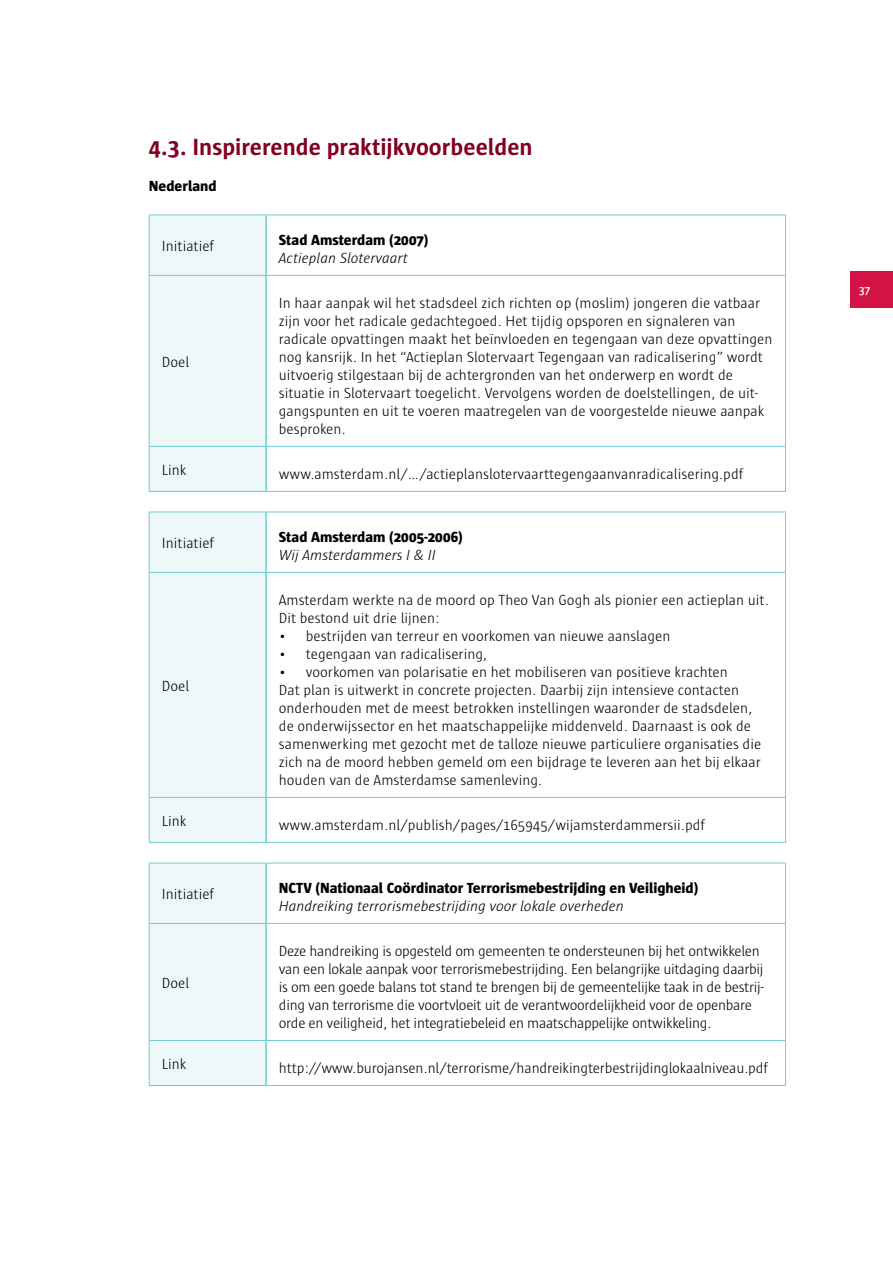
<style>
.page{position:relative;width:893px;height:1263px;background:#fff}
.page>*{position:absolute;margin:0;border:0;box-sizing:border-box;transform-origin:0 0}
.t1{font:700 24px "Sun";color:#820024}
.t2{font:300 15px/18px "Sun";color:#000}
.t3{font:300 15px/18px "Sun";letter-spacing:-.02em;color:#000}
.t4{font:800 15px "Sun";color:#000}
.t5{font:italic 300 15px "Sun";color:#000}
.t6{font:600 12px "Sun";color:#fff}
</style>
<div class="page">
<div style="left:850px;top:272px;width:43px;height:36px;background:#d31245"></div>
<div style="left:150px;top:216px;width:115px;height:275px;background:#eff8f8"></div>
<hr style="left:149px;top:215px;width:117px;height:1px;background:#72cbd2">
<hr style="left:149px;top:215px;width:1px;height:60px;background:#72cbd2">
<hr style="left:266px;top:215px;width:520px;height:1px;background:#72cbd2">
<hr style="left:785px;top:215px;width:1px;height:60px;background:#72cbd2">
<hr style="left:149px;top:275px;width:117px;height:1px;background:#72cbd2">
<hr style="left:149px;top:276px;width:1px;height:170px;background:#72cbd2">
<hr style="left:266px;top:275px;width:520px;height:1px;background:#72cbd2">
<hr style="left:785px;top:276px;width:1px;height:170px;background:#72cbd2">
<hr style="left:149px;top:446px;width:117px;height:1px;background:#72cbd2">
<hr style="left:149px;top:447px;width:1px;height:44px;background:#72cbd2">
<hr style="left:266px;top:446px;width:520px;height:1px;background:#72cbd2">
<hr style="left:785px;top:447px;width:1px;height:44px;background:#72cbd2">
<hr style="left:149px;top:491px;width:117px;height:1px;background:#72cbd2">
<hr style="left:266px;top:491px;width:520px;height:1px;background:#72cbd2">
<hr style="left:265px;top:215px;width:2px;height:60px;background:#72cbd2">
<hr style="left:265px;top:276px;width:2px;height:170px;background:#72cbd2">
<hr style="left:265px;top:447px;width:2px;height:44px;background:#72cbd2">
<div style="left:150px;top:513px;width:115px;height:329px;background:#eff8f8"></div>
<hr style="left:149px;top:512px;width:117px;height:1px;background:#72cbd2">
<hr style="left:149px;top:512px;width:1px;height:60px;background:#72cbd2">
<hr style="left:266px;top:512px;width:520px;height:1px;background:#72cbd2">
<hr style="left:785px;top:512px;width:1px;height:60px;background:#72cbd2">
<hr style="left:149px;top:572px;width:117px;height:1px;background:#72cbd2">
<hr style="left:149px;top:573px;width:1px;height:224px;background:#72cbd2">
<hr style="left:266px;top:572px;width:520px;height:1px;background:#72cbd2">
<hr style="left:785px;top:573px;width:1px;height:224px;background:#72cbd2">
<hr style="left:149px;top:797px;width:117px;height:1px;background:#72cbd2">
<hr style="left:149px;top:798px;width:1px;height:44px;background:#72cbd2">
<hr style="left:266px;top:797px;width:520px;height:1px;background:#72cbd2">
<hr style="left:785px;top:798px;width:1px;height:44px;background:#72cbd2">
<hr style="left:149px;top:842px;width:117px;height:1px;background:#72cbd2">
<hr style="left:266px;top:842px;width:520px;height:1px;background:#72cbd2">
<hr style="left:265px;top:512px;width:2px;height:60px;background:#72cbd2">
<hr style="left:265px;top:573px;width:2px;height:224px;background:#72cbd2">
<hr style="left:265px;top:798px;width:2px;height:44px;background:#72cbd2">
<div style="left:150px;top:864px;width:115px;height:221px;background:#eff8f8"></div>
<hr style="left:149px;top:863px;width:117px;height:1px;background:#72cbd2">
<hr style="left:149px;top:863px;width:1px;height:60px;background:#72cbd2">
<hr style="left:266px;top:863px;width:520px;height:1px;background:#72cbd2">
<hr style="left:785px;top:863px;width:1px;height:60px;background:#72cbd2">
<hr style="left:149px;top:923px;width:117px;height:1px;background:#72cbd2">
<hr style="left:149px;top:924px;width:1px;height:116px;background:#72cbd2">
<hr style="left:266px;top:923px;width:520px;height:1px;background:#72cbd2">
<hr style="left:785px;top:924px;width:1px;height:116px;background:#72cbd2">
<hr style="left:149px;top:1040px;width:117px;height:1px;background:#72cbd2">
<hr style="left:149px;top:1041px;width:1px;height:44px;background:#72cbd2">
<hr style="left:266px;top:1040px;width:520px;height:1px;background:#72cbd2">
<hr style="left:785px;top:1041px;width:1px;height:44px;background:#72cbd2">
<hr style="left:149px;top:1085px;width:117px;height:1px;background:#72cbd2">
<hr style="left:266px;top:1085px;width:520px;height:1px;background:#72cbd2">
<hr style="left:265px;top:863px;width:2px;height:60px;background:#72cbd2">
<hr style="left:265px;top:924px;width:2px;height:116px;background:#72cbd2">
<hr style="left:265px;top:1041px;width:2px;height:44px;background:#72cbd2">
<h1 class="t1" style="left:149px;top:133px;width:385px">4.3. Inspirerende praktijkvoorbeelden</h1>
<p class="t4" style="left:149px;top:177px;width:69px">Nederland</p>
<p class="t2" style="left:162px;top:237px;width:53px">Initiatief</p>
<p class="t4" style="left:279px;top:231px;width:151px">Stad Amsterdam (2007)</p>
<p class="t5" style="left:279px;top:249px;width:131px">Actieplan Slotervaart</p>
<p class="t2" style="left:162px;top:353px;width:29px">Doel</p>
<p class="t2" style="left:279px;top:293px;width:495px">In haar aanpak wil het stadsdeel zich richten op (moslim) jongeren die vatbaar zijn voor het radicale gedachtegoed. Het tijdig opsporen en signaleren van radicale opvattingen maakt het beïnvloeden en tegengaan van deze opvattingen nog kansrijk. In het “Actieplan Slotervaart Tegengaan van radicalisering” wordt uitvoerig stilgestaan bij de achtergronden van het onderwerp en wordt de situatie in Slotervaart toegelicht. Vervolgens worden de doelstellingen, de uit&shy;gangspunten en uit te voeren maatregelen van de voorgestelde nieuwe aanpak besproken.</p>
<p class="t2" style="left:162px;top:461px;width:26px">Link</p>
<p class="t2" style="left:279px;top:464px;width:466px">www.amsterdam.nl/.../actieplanslotervaarttegengaanvanradicalisering.pdf</p>
<p class="t2" style="left:162px;top:534px;width:53px">Initiatief</p>
<p class="t4" style="left:279px;top:528px;width:185px">Stad Amsterdam (2005-2006)</p>
<p class="t5" style="left:279px;top:546px;width:158px">Wij Amsterdammers I &amp; II</p>
<p class="t2" style="left:162px;top:677px;width:29px">Doel</p>
<p class="t2" style="left:279px;top:590px;width:492px">Amsterdam werkte na de moord op Theo Van Gogh als pionier een actieplan uit.<br>Dit bestond uit drie lijnen:</p>
<p class="t2" style="left:279px;top:626px;width:393px">• bestrijden van terreur en voorkomen van nieuwe aanslagen</p>
<p class="t2" style="left:279px;top:644px;width:210px">• tegengaan van radicalisering,</p>
<p class="t2" style="left:279px;top:662px;width:484px">• voorkomen van polarisatie en het mobiliseren van positieve krachten<br>Dat plan is uitwerkt in concrete projecten. Daarbij zijn intensieve contacten onderhouden met de meest betrokken instellingen waaronder de stadsdelen, de onderwijssector en het maatschappelijke middenveld. Daarnaast is ook de samenwerking met gezocht met de talloze nieuwe particuliere organisaties die zich na de moord hebben gemeld om een bijdrage te leveren aan het bij elkaar houden van de Amsterdamse samenleving.</p>
<p class="t2" style="left:162px;top:812px;width:26px">Link</p>
<p class="t2" style="left:279px;top:815px;width:428px">www.amsterdam.nl/publish/pages/165945/wijamsterdammersii.pdf</p>
<p class="t2" style="left:162px;top:885px;width:53px">Initiatief</p>
<p class="t4" style="left:279px;top:879px;width:421px">NCTV (Nationaal Coördinator Terrorismebestrijding en Veiligheid)</p>
<p class="t5" style="left:279px;top:897px;width:347px">Handreiking terrorismebestrijding voor lokale overheden</p>
<p class="t2" style="left:162px;top:974px;width:29px">Doel</p>
<p class="t3" style="left:279px;top:941px;width:487px">Deze handreiking is opgesteld om gemeenten te ondersteunen bij het ontwikkelen van een lokale aanpak voor terrorismebestrijding. Een belangrijke uitdaging daarbij is om een goede balans tot stand te brengen bij de gemeentelijke taak in de bestrij&shy;ding van terrorisme die voortvloeit uit de verantwoordelijkheid voor de openbare orde en veiligheid, het integratiebeleid en maatschappelijke ontwikkeling.</p>
<p class="t2" style="left:162px;top:1055px;width:26px">Link</p>
<p class="t2" style="left:279px;top:1058px;width:490px">http://www.burojansen.nl/terrorisme/handreikingterbestrijdinglokaalniveau.pdf</p>
<p class="t6" style="left:859px;top:284px;width:13px">37</p>
</div>
